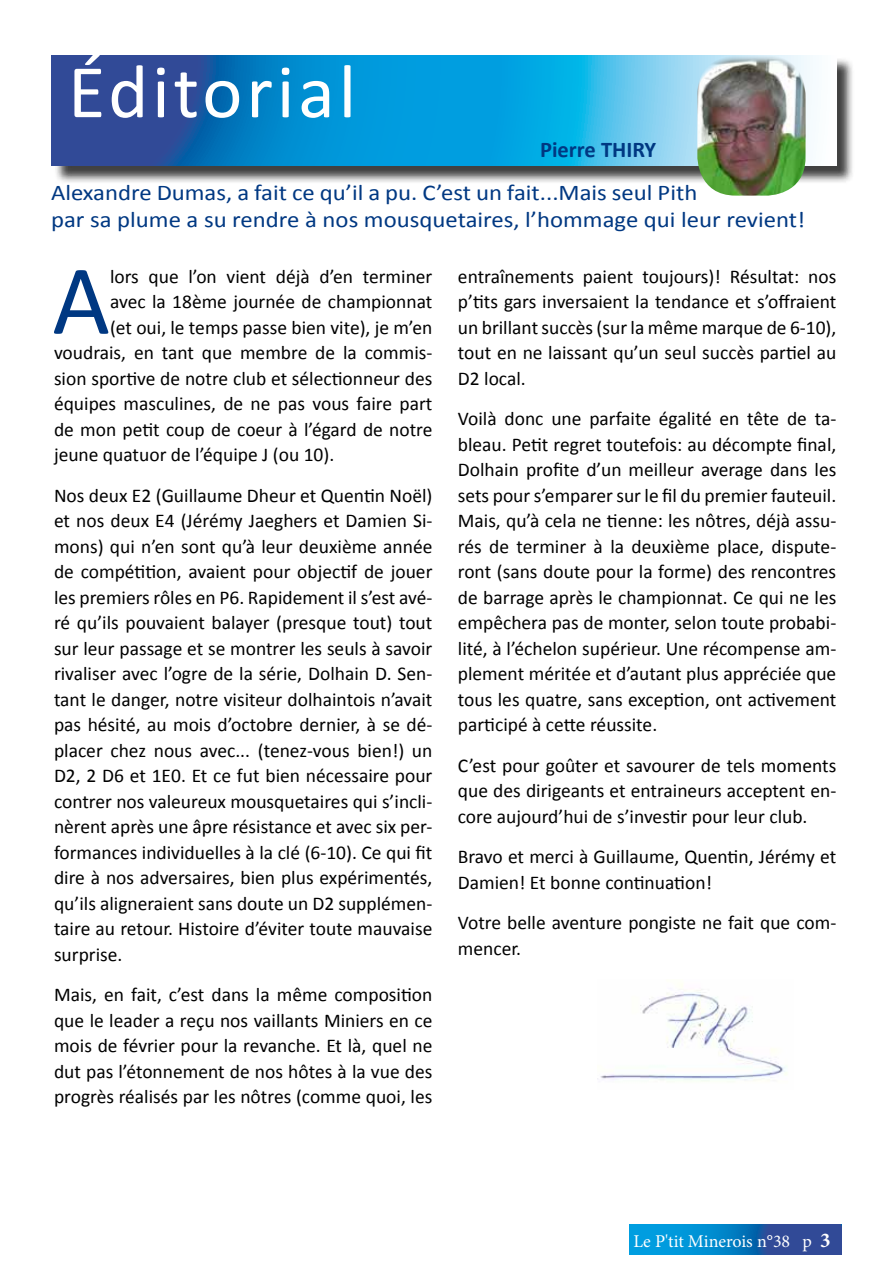
<style>
.page{position:relative;width:893px;height:1263px;background:#fff}
.page>*{position:absolute;margin:0;border:0;box-sizing:border-box;transform-origin:0 0}
.t1{font:99.9px "Calibri";color:#003882}
.t2{font:76.5px "Calibri";letter-spacing:.05em;color:#fff}
.t3{font:22.5px/27px "Calibri";color:#003882;scale:1.1 1}
.t4{font:700 22.5px "Calibri";color:#003882}
.t5{font:19.5px/25.5px "Calibri";color:#000;text-align:justify}
.t6{font:18px "Minion Pro";letter-spacing:-.005em;color:#fff}
.s1{font-weight:700;font-size:21px}
</style>
<div class="page">
<svg style="left:629px;top:1225px;width:213px;height:29px;background:#1273ba"></svg>
<div style="left:53px;top:57px;width:802px;height:127px;background:#000;opacity:.75"></div>
<svg style="left:51px;top:55px;width:785px;height:111px;background:#2993ce"></svg>
<img style="left:697px;top:55px;width:108px;height:141px">
<img style="left:597px;top:984px;width:190px;height:98px">
<h2 class="t2" style="left:68px;top:43px;width:290px">Éditorial</h2>
<p class="t4" style="left:540px;top:136px;width:118px">Pierre THIRY</p>
<p class="t3" style="left:51px;top:179px;width:687px">Alexandre Dumas, a fait ce qu’il a pu. C’est un fait...Mais seul Pith<br>par sa plume a su rendre à nos mousquetaires, l’hommage qui leur revient!</p>
<h1 class="t1" style="left:52px;top:237px;width:59px">A</h1>
<p class="t5" style="left:110px;top:263px;width:324px">lors que l’on vient déjà d’en terminer</p>
<p class="t5" style="left:458px;top:264px;width:380px">entraînements paient toujours)! Résultat: nos p’tits gars inversaient la tendance et s’offraient un brillant succès (sur la même marque de 6-10), tout en ne laissant qu’un seul succès partiel au D2 local.</p>
<p class="t5" style="left:458px;top:406px;width:380px">Voilà donc une parfaite égalité en tête de ta&shy;bleau. Petit regret toutefois: au décompte final, Dolhain profite d’un meilleur average dans les sets pour s’emparer sur le fil du premier fauteuil.<br>Mais, qu’à cela ne tienne: les nôtres, déjà assu&shy;rés de terminer à la deuxième place, dispute&shy;ront (sans doute pour la forme) des rencontres de barrage après le championnat. Ce qui ne les empêchera pas de monter, selon toute probabi&shy;lité, à l’échelon supérieur. Une récompense am&shy;plement méritée et d’autant plus appréciée que tous les quatre, sans exception, ont activement participé à cette réussite.</p>
<p class="t5" style="left:458px;top:753px;width:380px">C’est pour goûter et savourer de tels moments que des dirigeants et entraineurs acceptent en&shy;core aujourd’hui de s’investir pour leur club.</p>
<p class="t5" style="left:458px;top:844px;width:380px">Bravo et merci à Guillaume, Quentin, Jérémy et<br>Damien! Et bonne continuation!</p>
<p class="t5" style="left:458px;top:910px;width:380px">Votre belle aventure pongiste ne fait que com&shy;mencer.</p>
<p class="t5" style="left:110px;top:289px;width:324px">avec la 18ème journée de championnat</p>
<p class="t5" style="left:110px;top:314px;width:324px">(et oui, le temps passe bien vite), je m’en</p>
<p class="t5" style="left:54px;top:340px;width:380px">voudrais, en tant que membre de la commis-</p>
<p class="t5" style="left:54px;top:365px;width:380px">sion sportive de notre club et sélectionneur des</p>
<p class="t5" style="left:54px;top:391px;width:380px">équipes masculines, de ne pas vous faire part</p>
<p class="t5" style="left:54px;top:416px;width:380px">de mon petit coup de coeur à l’égard de notre</p>
<p class="t5" style="left:54px;top:442px;width:282px">jeune quatuor de l’équipe J (ou 10).</p>
<p class="t5" style="left:54px;top:482px;width:380px">Nos deux E2 (Guillaume Dheur et Quentin Noël) et nos deux E4 (Jérémy Jaeghers et Damien Si&shy;mons) qui n’en sont qu’à leur deuxième année de compétition, avaient pour objectif de jouer les premiers rôles en P6. Rapidement il s’est avé&shy;ré qu’ils pouvaient balayer (presque tout) tout sur leur passage et se montrer les seuls à savoir rivaliser avec l’ogre de la série, Dolhain D. Sen&shy;tant le danger, notre visiteur dolhaintois n’avait pas hésité, au mois d’octobre dernier, à se dé&shy;placer chez nous avec... (tenez-vous bien!) un D2, 2 D6 et 1E0. Et ce fut bien nécessaire pour contrer nos valeureux mousquetaires qui s’incli&shy;nèrent après une âpre résistance et avec six per&shy;formances individuelles à la clé (6-10). Ce qui fit dire à nos adversaires, bien plus expérimentés, qu’ils aligneraient sans doute un D2 supplémen&shy;taire au retour. Histoire d’éviter toute mauvaise surprise.</p>
<p class="t5" style="left:54px;top:982px;width:380px">Mais, en fait, c’est dans la même composition que le leader a reçu nos vaillants Miniers en ce mois de février pour la revanche. Et là, quel ne dut pas l’étonnement de nos hôtes à la vue des progrès réalisés par les nôtres (comme quoi, les</p>
<p class="t6" style="left:633px;top:1229px;width:199px">Le P'tit Minerois n°38 p <span class="s1">3</span></p>
</div>
